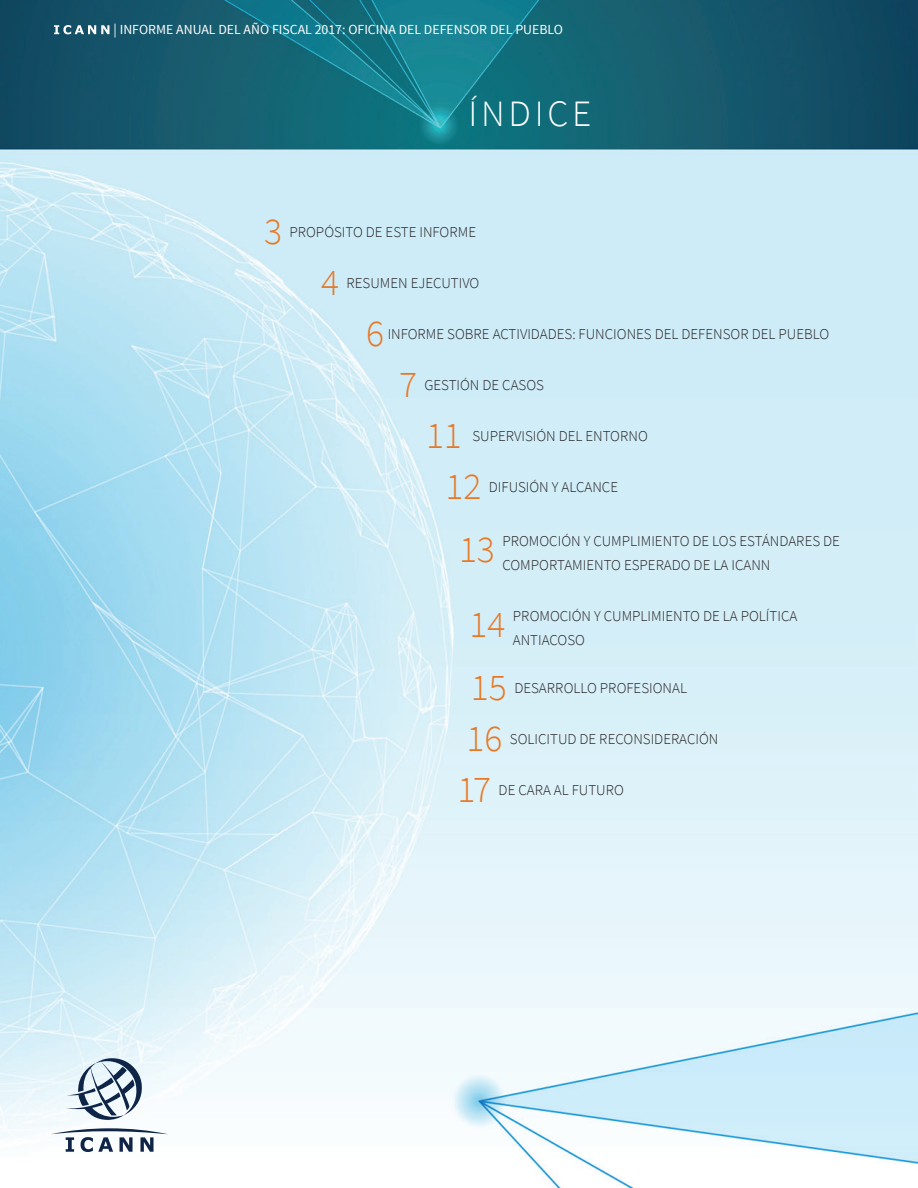
<style>
.page{position:relative;width:918px;height:1188px;background:#fff}
.page>*{position:absolute;margin:0;border:0;box-sizing:border-box;transform-origin:0 0}
.t1{font:300 37.5px "Source Sans Pro";color:#e87825}
.t2{font:300 37.2px "Source Sans Pro";letter-spacing:.1em;color:#fff}
.t3{font:300 15px/24px "Source Sans Pro";color:#231f20}
.t4{font:13.8px "Source Sans Pro";color:#fff}
</style>
<div class="page">
<img style="left:0;top:0;width:918px;height:1188px">
<svg style="left:65px;top:1058px;width:79px;height:62px"></svg>
<svg style="left:51px;top:1128px;width:117px;height:24px"></svg>
<svg style="left:54px;top:25px;width:55px;height:9px"></svg>
<p class="t4" style="left:114px;top:21px;width:451px">| INFORME ANUAL DEL AÑO FISCAL 2017: OFICINA DEL DEFENSOR DEL PUEBLO</p>
<h2 class="t2" style="left:469px;top:91px;width:124px">ÍNDICE</h2>
<h1 class="t1" style="left:264px;top:209px;width:19px">3</h1>
<p class="t3" style="left:289px;top:220px;width:188px">PROPÓSITO DE ESTE INFORME</p>
<h1 class="t1" style="left:321px;top:260px;width:19px">4</h1>
<p class="t3" style="left:346px;top:271px;width:134px">RESUMEN EJECUTIVO</p>
<h1 class="t1" style="left:366px;top:311px;width:19px">6</h1>
<p class="t3" style="left:388px;top:322px;width:443px">INFORME SOBRE ACTIVIDADES: FUNCIONES DEL DEFENSOR DEL PUEBLO</p>
<h1 class="t1" style="left:399px;top:362px;width:19px">7</h1>
<p class="t3" style="left:424px;top:373px;width:121px">GESTIÓN DE CASOS</p>
<h1 class="t1" style="left:426px;top:413px;width:37px">11</h1>
<p class="t3" style="left:472px;top:424px;width:177px">SUPERVISIÓN DEL ENTORNO</p>
<h1 class="t1" style="left:446px;top:464px;width:37px">12</h1>
<p class="t3" style="left:489px;top:475px;width:131px">DIFUSIÓN Y ALCANCE</p>
<h1 class="t1" style="left:459px;top:527px;width:37px">13</h1>
<p class="t3" style="left:502px;top:529px;width:339px">PROMOCIÓN Y CUMPLIMIENTO DE LOS ESTÁNDARES DE<br>COMPORTAMIENTO ESPERADO DE LA ICANN</p>
<h1 class="t1" style="left:470px;top:602px;width:37px">14</h1>
<p class="t3" style="left:513px;top:604px;width:286px">PROMOCIÓN Y CUMPLIMIENTO DE LA POLÍTICA<br>ANTIACOSO</p>
<h1 class="t1" style="left:471px;top:665px;width:37px">15</h1>
<p class="t3" style="left:514px;top:676px;width:174px">DESARROLLO PROFESIONAL</p>
<h1 class="t1" style="left:466px;top:716px;width:37px">16</h1>
<p class="t3" style="left:510px;top:727px;width:210px">SOLICITUD DE RECONSIDERACIÓN</p>
<h1 class="t1" style="left:457px;top:767px;width:35px">17</h1>
<p class="t3" style="left:499px;top:778px;width:127px">DE CARA AL FUTURO</p>
</div>
